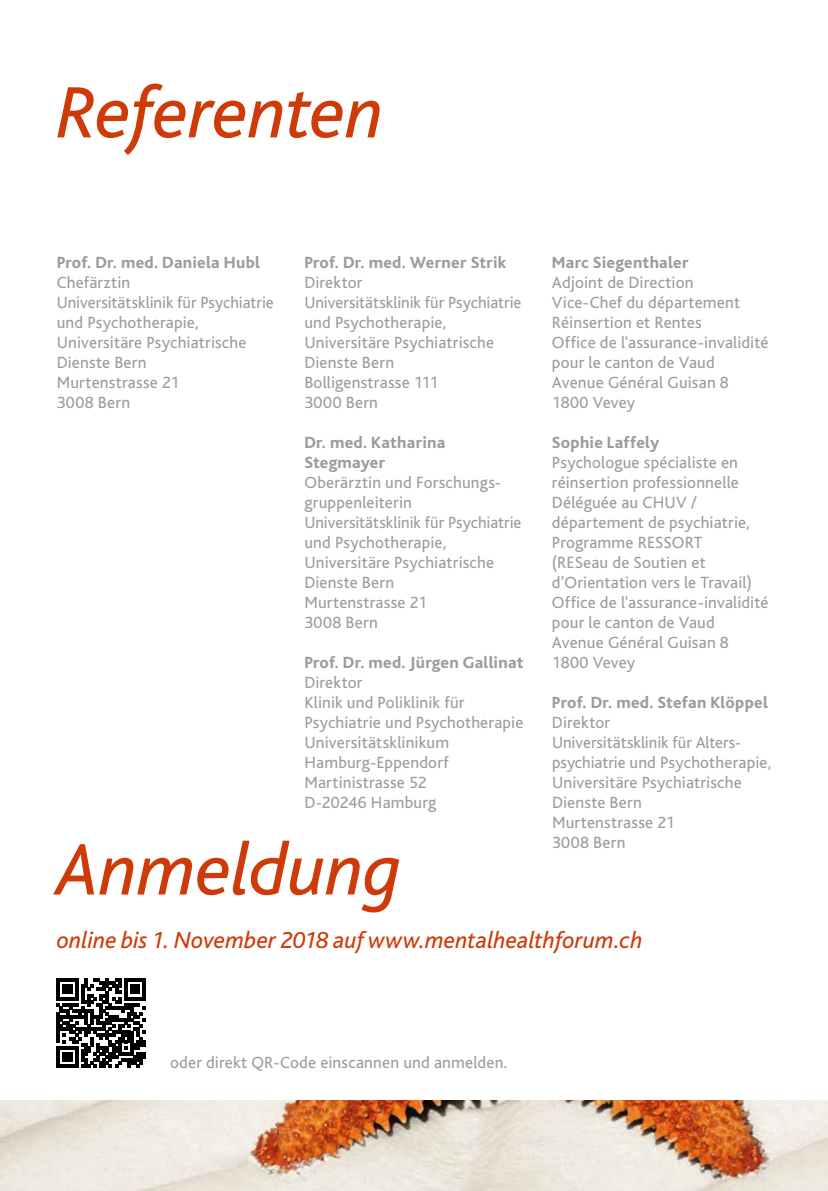
<style>
.page{position:relative;width:828px;height:1191px;background:#fff}
.page>*{position:absolute;margin:0;border:0;box-sizing:border-box;transform-origin:0 0}
.t1{font:italic 76px "Bliss";letter-spacing:-.005em;color:#ce3b09}
.t2{font:italic 24.2px "Bliss";color:#ce3b09}
.t3{font:17px/20px "Bliss";letter-spacing:.01em;color:#9c9c9d}
.t4{font:800 17px/20px "Bliss";letter-spacing:.015em;color:#9c9c9d}
</style>
<div class="page">
<img style="left:0;top:1100px;width:828px;height:91px">
<svg style="left:57px;top:978px;width:89px;height:89px"></svg>
<h1 class="t1" style="left:57px;top:73px;width:329px">Referenten</h1>
<p class="t4" style="left:552px;top:253px;width:138px">Marc Siegenthaler</p>
<p class="t3" style="left:552px;top:273px;width:218px">Adjoint de Direction<br>Vice-Chef du département<br>Réinsertion et Rentes<br>Office de l‘assurance-invalidité pour le canton de Vaud<br>Avenue Général Guisan 8<br>1800 Vevey</p>
<p class="t4" style="left:552px;top:433px;width:109px">Sophie Laffely</p>
<p class="t3" style="left:552px;top:453px;width:218px">Psychologue spécialiste en réinsertion professionnelle<br>Déléguée au CHUV / département de psychiatrie,<br>Programme RESSORT<br>(RESeau de Soutien et d’Orientation vers le Travail)<br>Office de l‘assurance-invalidité pour le canton de Vaud<br>Avenue Général Guisan 8<br>1800 Vevey</p>
<p class="t4" style="left:552px;top:693px;width:217px">Prof. Dr. med. Stefan Klöppel</p>
<p class="t3" style="left:552px;top:713px;width:221px">Direktor<br>Universitätsklinik für Alters&shy;psychiatrie und Psychotherapie,<br>Universitäre Psychiatrische<br>Dienste Bern<br>Murtenstrasse 21<br>3008 Bern</p>
<p class="t4" style="left:304px;top:253px;width:204px">Prof. Dr. med. Werner Strik</p>
<p class="t3" style="left:304px;top:273px;width:219px">Direktor<br>Universitätsklinik für Psychiatrie und Psychotherapie,<br>Universitäre Psychiatrische<br>Dienste Bern<br>Bolligenstrasse 111<br>3000 Bern</p>
<p class="t4" style="left:304px;top:433px;width:143px">Dr. med. Katharina<br>Stegmayer</p>
<p class="t3" style="left:304px;top:473px;width:219px">Oberärztin und Forschungs&shy;gruppenleiterin<br>Universitätsklinik für Psychiatrie und Psychotherapie,<br>Universitäre Psychiatrische<br>Dienste Bern<br>Murtenstrasse 21<br>3008 Bern</p>
<p class="t4" style="left:304px;top:653px;width:221px">Prof. Dr. med. Jürgen Gallinat</p>
<p class="t3" style="left:304px;top:673px;width:221px">Direktor<br>Klinik und Poliklinik für<br>Psychiatrie und Psychotherapie<br>Universitätsklinikum<br>Hamburg-Eppendorf<br>Martinistrasse 52<br>D-20246 Hamburg</p>
<p class="t4" style="left:57px;top:253px;width:205px">Prof. Dr. med. Daniela Hubl</p>
<p class="t3" style="left:57px;top:273px;width:219px">Chefärztin<br>Universitätsklinik für Psychiatrie und Psychotherapie,<br>Universitäre Psychiatrische<br>Dienste Bern<br>Murtenstrasse 21<br>3008 Bern</p>
<h1 class="t1" style="left:57px;top:830px;width:346px">Anmeldung</h1>
<h2 class="t2" style="left:57px;top:927px;width:587px">online bis 1. November 2018 auf www.mentalhealthforum.ch</h2>
<p class="t3" style="left:170px;top:1052px;width:339px">oder direkt QR-Code einscannen und anmelden.</p>
</div>
